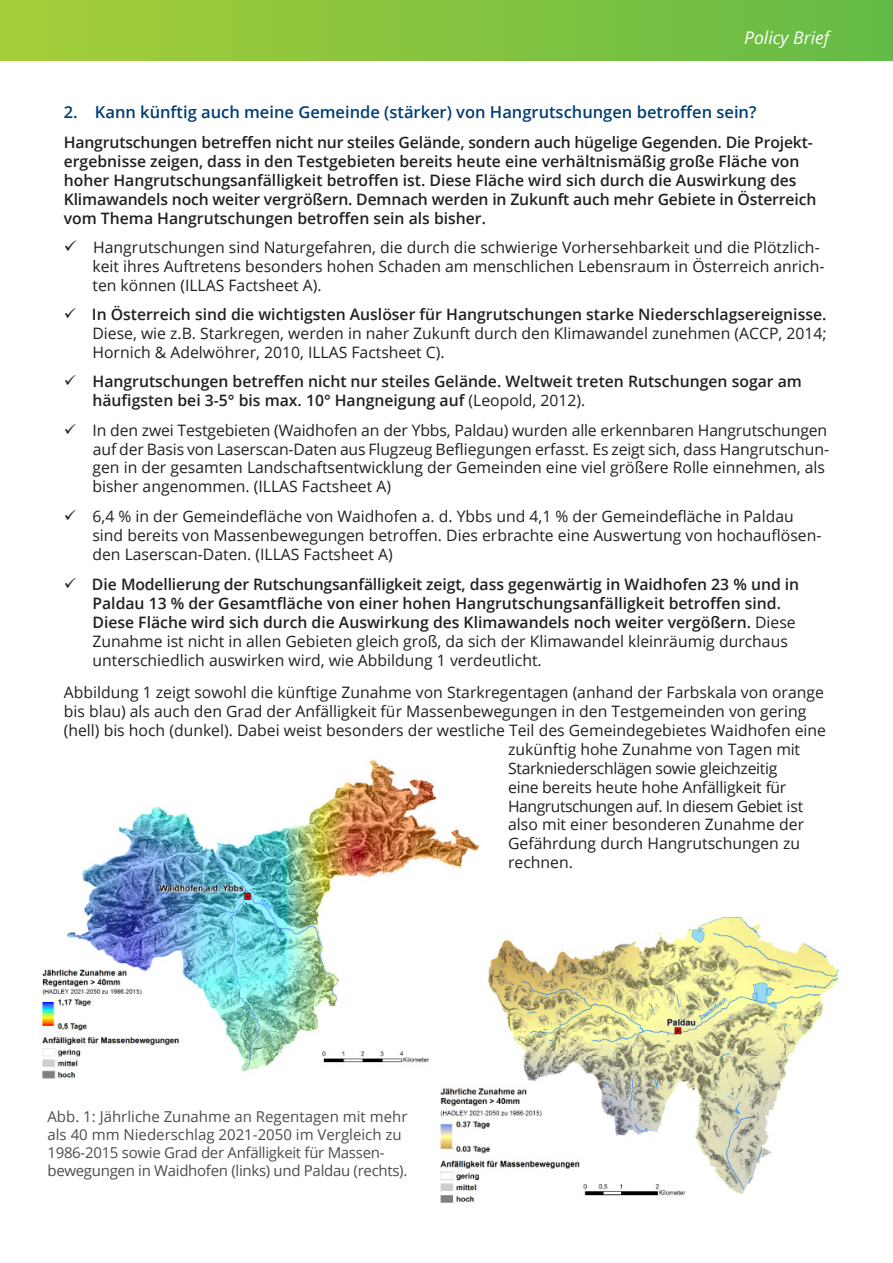
<style>
.page{position:relative;width:893px;height:1263px;background:#fff}
.page>*{position:absolute;margin:0;border:0;box-sizing:border-box;transform-origin:0 0}
.t1{font:italic 17.55px "Open Sans";color:#fff}
.t2{font:600 16.5px "Open Sans";color:#003d76}
.t3{font:15.75px/18.9px "Open Sans";color:#231f20}
.t4{font:600 15.75px/18.9px "Open Sans";color:#231f20}
.t5{font:15px/18px "Open Sans";color:#4a4d4f}
.t6{font:15px "Open Sans";letter-spacing:-.02em;color:#4a4d4f}
.s1{font-weight:400}
</style>
<div class="page">
<div style="left:0;top:0;width:893px;height:60px;background:linear-gradient(to right,#a6cd39,#64bb46)"></div>
<img style="left:42px;top:758px;width:437px;height:321px">
<img style="left:435px;top:898px;width:404px;height:305px">
<p class="t1" style="left:744px;top:25px;width:87px">Policy Brief</p>
<p class="t2" style="left:64px;top:100px;width:694px">2. Kann künftig auch meine Gemeinde (stärker) von Hangrutschungen betroffen sein?</p>
<p class="t4" style="left:64px;top:133px;width:751px">Hangrutschungen betreffen nicht nur steiles Gelände, sondern auch hügelige Gegenden. Die Projekt-</p>
<p class="t4" style="left:64px;top:152px;width:754px">ergebnisse zeigen, dass in den Testgebieten bereits heute eine verhältnismäßig große Fläche von hoher Hangrutschungsanfälligkeit betroffen ist. Diese Fläche wird sich durch die Auswirkung des Klimawandels noch weiter vergrößern. Demnach werden in Zukunft auch mehr Gebiete in Österreich vom Thema Hangrutschungen betroffen sein als bisher.</p>
<p class="t3" style="left:64px;top:237px;width:757px">✓ Hangrutschungen sind Naturgefahren, die durch die schwierige Vorhersehbarkeit und die Plötzlich-</p>
<p class="t3" style="left:92px;top:256px;width:734px">keit ihres Auftretens besonders hohen Schaden am menschlichen Lebensraum in Österreich anrich-</p>
<p class="t3" style="left:92px;top:275px;width:231px">ten können (ILLAS Factsheet A).</p>
<p class="t4" style="left:64px;top:305px;width:764px">✓ In Österreich sind die wichtigsten Auslöser für Hangrutschungen starke Niederschlagsereignisse.</p>
<p class="t3" style="left:92px;top:323px;width:736px">Diese, wie z.B. Starkregen, werden in naher Zukunft durch den Klimawandel zunehmen (ACCP, 2014;</p>
<p class="t3" style="left:92px;top:342px;width:354px">Hornich &amp; Adelwöhrer, 2010, ILLAS Factsheet C).</p>
<p class="t4" style="left:64px;top:372px;width:740px">✓ Hangrutschungen betreffen nicht nur steiles Gelände. Weltweit treten Rutschungen sogar am</p>
<p class="t4" style="left:92px;top:391px;width:494px">häufigsten bei 3-5° bis max. 10° Hangneigung auf <span class="s1">(Leopold, 2012).</span></p>
<p class="t3" style="left:64px;top:420px;width:765px">✓ In den zwei Testgebieten (Waidhofen an der Ybbs, Paldau) wurden alle erkennbaren Hangrutschungen</p>
<p class="t3" style="left:93px;top:439px;width:738px">auf der Basis von Laserscan-Daten aus Flugzeug Befliegungen erfasst. Es zeigt sich, dass Hangrutschun-</p>
<p class="t3" style="left:92px;top:458px;width:734px">gen in der gesamten Landschaftsentwicklung der Gemeinden eine viel größere Rolle einnehmen, als</p>
<p class="t3" style="left:92px;top:477px;width:300px">bisher angenommen. (ILLAS Factsheet A)</p>
<p class="t3" style="left:64px;top:506px;width:731px">✓ 6,4 % in der Gemeindefläche von Waidhofen a. d. Ybbs und 4,1 % der Gemeindefläche in Paldau</p>
<p class="t3" style="left:92px;top:525px;width:731px">sind bereits von Massenbewegungen betroffen. Dies erbrachte eine Auswertung von hochauflösen-</p>
<p class="t3" style="left:92px;top:544px;width:302px">den Laserscan-Daten. (ILLAS Factsheet A)</p>
<p class="t4" style="left:64px;top:575px;width:737px">✓ Die Modellierung der Rutschungsanfälligkeit zeigt, dass gegenwärtig in Waidhofen 23 % und in</p>
<p class="t4" style="left:92px;top:594px;width:690px">Paldau 13 % der Gesamtfläche von einer hohen Hangrutschungsanfälligkeit betroffen sind.</p>
<p class="t4" style="left:92px;top:613px;width:705px">Diese Fläche wird sich durch die Auswirkung des Klimawandels noch weiter vergößern. <span class="s1">Diese</span></p>
<p class="t3" style="left:92px;top:632px;width:697px">Zunahme ist nicht in allen Gebieten gleich groß, da sich der Klimawandel kleinräumig durchaus</p>
<p class="t3" style="left:92px;top:650px;width:451px">unterschiedlich auswirken wird, wie Abbildung 1 verdeutlicht.</p>
<p class="t3" style="left:64px;top:682px;width:764px">Abbildung 1 zeigt sowohl die künftige Zunahme von Starkregentagen (anhand der Farbskala von orange bis blau) als auch den Grad der Anfälligkeit für Massenbewegungen in den Testgemeinden von gering (hell) bis hoch (dunkel). Dabei weist besonders der westliche Teil des Gemeindegebietes Waidhofen eine</p>
<p class="t3" style="left:508px;top:739px;width:297px">zukünftig hohe Zunahme von Tagen mit Starkniederschlägen sowie gleichzeitig eine bereits heute hohe Anfälligkeit für Hangrutschungen auf. In diesem Gebiet ist also mit einer besonderen Zunahme der Gefährdung durch Hangrutschungen zu rechnen.</p>
<p class="t5" style="left:47px;top:1107px;width:361px">Abb. 1: Jährliche Zunahme an Regentagen mit mehr als 40 mm Niederschlag 2021-2050 im Vergleich zu<br>1986-2015 sowie Grad der Anfälligkeit für Massen-</p>
<p class="t6" style="left:47px;top:1160px;width:361px">bewegungen in Waidhofen (links) und Paldau (rechts).</p>
</div>
